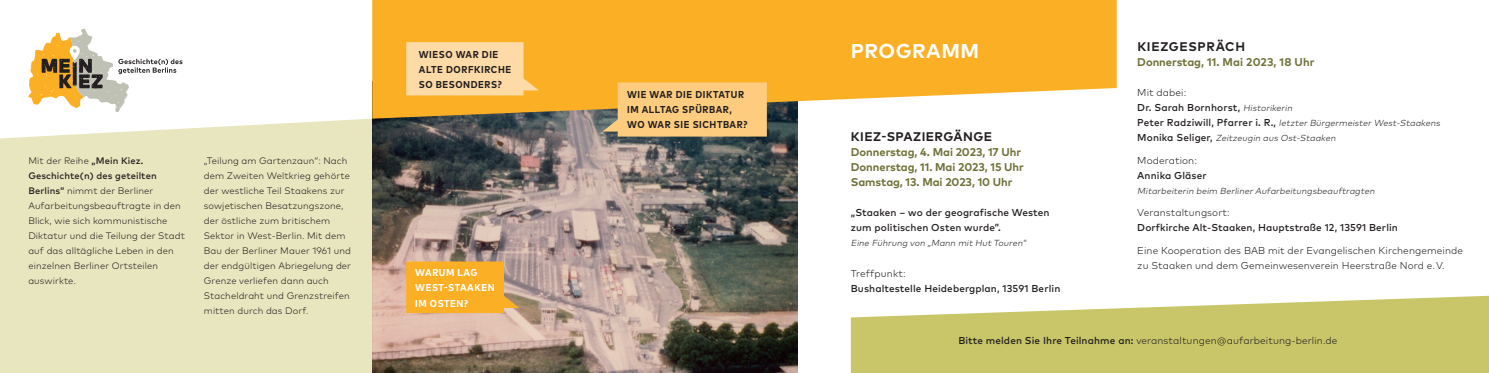
<style>
.page{position:relative;width:1489px;height:373px;background:#fff}
.page>*{position:absolute;margin:0;border:0;box-sizing:border-box;transform-origin:0 0}
.t1{font:700 20px "Mark OT";letter-spacing:.025em;color:#fff}
.t2{font:700 12.5px "Mark OT";letter-spacing:.035em;color:#231f20}
.t3{font:700 12.5px "Mark OT";letter-spacing:.055em;color:#231f20}
.t4{font:700 11.25px/15px "Mark OT";letter-spacing:-.005em;color:#707239}
.t5{font:300 10px/15px "Mark OT";letter-spacing:.01em;color:#231f20}
.t6{font:500 10px/15px "Mark OT";letter-spacing:.01em;color:#231f20}
.t7{font:700 condensed 10px/15px "Mark Pro";letter-spacing:.055em;color:#231f20}
.t8{font:700 condensed 10px/15px "Mark Pro";letter-spacing:.055em;color:#fff}
.t9{font:300 9.38px/15px "Mark OT";letter-spacing:.01em;color:#231f20}
.t10{font:italic 300 8.75px/15px "Mark OT";color:#231f20}
.s1{font-weight:500}
.s2{font-weight:300}
.s3{font-weight:300;font-style:italic;font-size:8.75px}
.s4{font-weight:500;font-style:normal;font-size:10px}
</style>
<div class="page">
<img style="left:372px;top:118px;width:425px;height:254px">
<svg style="left:28px;top:29px;width:154px;height:83px"></svg>
<svg style="left:850px;top:295px;width:638px;height:77px;background:#d0ce7f"></svg>
<div style="left:0;top:118px;width:372px;height:254px;background:#e7e6be"></div>
<svg style="left:406px;top:261px;width:113px;height:51px;background:#f1ac33"></svg>
<svg style="left:372px;top:0;width:744px;height:118px;background:#f7b53b"></svg>
<svg style="left:602px;top:82px;width:164px;height:54px;background:#f6c679"></svg>
<svg style="left:406px;top:42px;width:133px;height:53px;background:#fdd698"></svg>
<p class="t9" style="left:28px;top:152px;width:158px">Mit der Reihe <span class="s1">„Mein Kiez.<br>Geschichte(n) des geteilten<br>Berlins“</span> nimmt der Berliner<br>Aufarbeitungsbeauftragte in den<br>Blick, wie sich kommunistische<br>Diktatur und die Teilung der Stadt auf das alltägliche Leben in den einzelnen Berliner Ortsteilen auswirkte.</p>
<p class="t9" style="left:204px;top:152px;width:149px">„Teilung am Gartenzaun“: Nach dem Zweiten Weltkrieg gehörte der westliche Teil Staakens zur sowjetischen Besatzungszone, der östliche zum britischem<br>Sektor in West-Berlin. Mit dem<br>Bau der Berliner Mauer 1961 und der endgültigen Abriegelung der<br>Grenze verliefen dann auch<br>Stacheldraht und Grenzstreifen mitten durch das Dorf.</p>
<p class="t7" style="left:419px;top:46px;width:81px">WIESO WAR DIE</p>
<h1 class="t1" style="left:850px;top:38px;width:130px">PROGRAMM</h1>
<p class="t7" style="left:419px;top:61px;width:94px">ALTE DORFKIRCHE<br>SO BESONDERS?</p>
<p class="t8" style="left:415px;top:264px;width:81px">WARUM LAG<br>WEST-STAAKEN<br>IM OSTEN?</p>
<p class="t7" style="left:627px;top:86px;width:122px">WIE WAR DIE DIKTATUR<br>IM ALLTAG SPÜRBAR,<br>WO WAR SIE SICHTBAR?</p>
<h2 class="t2" style="left:850px;top:128px;width:143px">KIEZ-SPAZIERGÄNGE</h2>
<p class="t4" style="left:850px;top:144px;width:174px">Donnerstag, 4. Mai 2023, 17 Uhr<br>Donnerstag, 11. Mai 2023, 15 Uhr<br>Samstag, 13. Mai 2023, 10 Uhr</p>
<p class="t6" style="left:850px;top:205px;width:200px">„Staaken – wo der geografische Westen zum politischen Osten wurde”.</p>
<p class="t10" style="left:850px;top:235px;width:179px">Eine Führung von „Mann mit Hut Touren“</p>
<p class="t5" style="left:850px;top:265px;width:56px">Treffpunkt:</p>
<p class="t6" style="left:850px;top:280px;width:211px">Bushaltestelle Heidebergplan, 13591 Berlin</p>
<h2 class="t3" style="left:1137px;top:38px;width:109px">KIEZGESPRÄCH</h2>
<p class="t4" style="left:1137px;top:54px;width:179px">Donnerstag, 11. Mai 2023, 18 Uhr</p>
<p class="t6" style="left:1137px;top:85px;width:158px"><span class="s2">Mit dabei:<br></span>Dr. Sarah Bornhorst, <span class="s3">Historikerin</span></p>
<p class="t10" style="left:1137px;top:115px;width:306px"><span class="s4">Pete r Ra d z iwi l l , Pfa r re r i . R . ,</span> letzter Bürgermeister West-Staakens<br><span class="s4">M o n i ka S e l i g e r,</span> Zeitzeugin aus Ost-Staaken</p>
<p class="t5" style="left:1137px;top:152px;width:61px">Moderation:</p>
<p class="t6" style="left:1137px;top:167px;width:71px">Annika Gläser</p>
<p class="t10" style="left:1137px;top:183px;width:241px">Mitarbeiterin beim Berliner Aufarbeitungsbeauftragten</p>
<p class="t5" style="left:1137px;top:205px;width:94px">Veranstaltungsort:</p>
<p class="t6" style="left:1137px;top:220px;width:262px">Dorfkirche Alt-Staaken, Hauptstraße 12, 13591 Berlin</p>
<p class="t5" style="left:1137px;top:242px;width:327px">Eine Kooperation des BAB mit der Evangelischen Kirchengemeinde zu Staaken und dem Gemeinwesenverein Heerstraße Nord e. V.</p>
<p class="t5" style="left:958px;top:332px;width:380px"><span class="s1">Bitte melden Sie Ihre Teilnahme an:</span> veranstaltungen@aufarbeitung-berlin.de</p>
</div>
